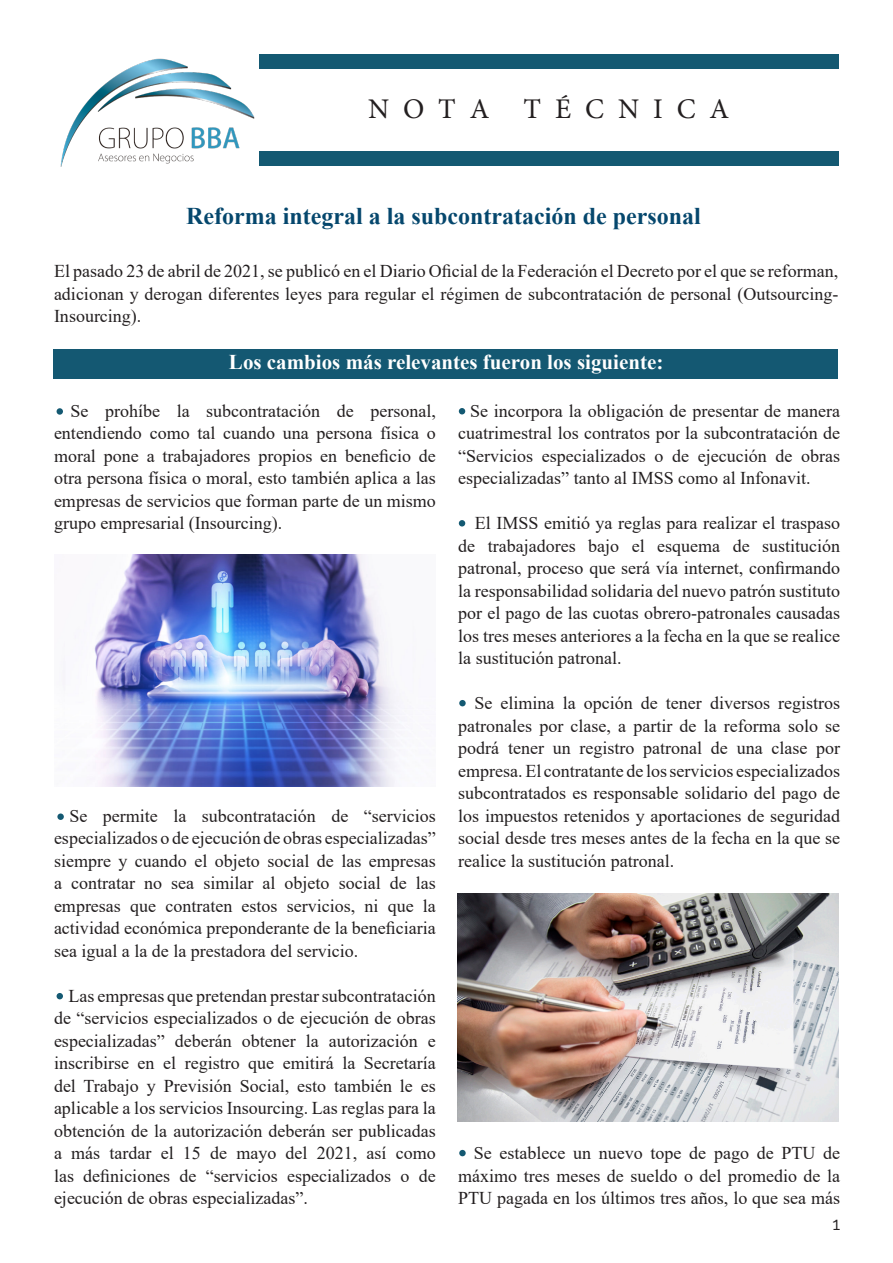
<style>
.page{position:relative;width:893px;height:1263px;background:#fff}
.page>*{position:absolute;margin:0;border:0;box-sizing:border-box;transform-origin:0 0}
.t1{font:28.5px "Minion Pro";letter-spacing:.485em;color:#231f20}
.t2{font:700 24px "Times New Roman";color:#05476d}
.t3{font:700 21px "Times New Roman";color:#fff}
.t4{font:18px/22.5px "Times New Roman";color:#231f20;text-align:justify}
.t5{font:18px "Raleway";color:#231f20}
</style>
<div class="page">
<img style="left:60px;top:58px;width:195px;height:108px">
<div style="left:259px;top:54px;width:579px;height:15px;background:#145972"></div>
<div style="left:259px;top:152px;width:579px;height:14px;background:#145972"></div>
<div style="left:53px;top:349px;width:785px;height:29px;background:#145872"></div>
<img style="left:63px;top:555px;width:342px;height:232px">
<img style="left:457px;top:893px;width:382px;height:228px">
<div style="left:57px;top:408px;width:6px;height:7px;background:#145972;border-radius:50%"></div>
<div style="left:57px;top:813px;width:7px;height:7px;background:#145972;border-radius:50%"></div>
<svg style="left:57px;top:993px;width:6px;height:6px"></svg>
<div style="left:459px;top:1150px;width:7px;height:6px;background:#145972;border-radius:50%"></div>
<div style="left:459px;top:700px;width:7px;height:6px;background:#145972;border-radius:50%"></div>
<svg style="left:459px;top:520px;width:6px;height:6px"></svg>
<svg style="left:459px;top:408px;width:6px;height:6px"></svg>
<p class="t1" style="left:368px;top:90px;width:363px">NOTA TÉCNICA</p>
<p class="t2" style="left:186px;top:199px;width:516px">Reforma integral a la subcontratación de personal</p>
<p class="t4" style="left:54px;top:259px;width:786px">El pasado 23 de abril de 2021, se publicó en el Diario Oficial de la Federación el Decreto por el que se reforman, adicionan y derogan diferentes leyes para regular el régimen de subcontratación de personal (Outsourcing-Insourcing).</p>
<p class="t3" style="left:229px;top:347px;width:436px">Los cambios más relevantes fueron los siguiente:</p>
<p class="t4" style="left:54px;top:399px;width:383px;text-indent:17px">Se prohíbe la subcontratación de personal, entendiendo como tal cuando una persona física o moral pone a trabajadores propios en beneficio de otra persona física o moral, esto también aplica a las empresas de servicios que forman parte de un mismo grupo empresarial (Insourcing).</p>
<p class="t4" style="left:54px;top:804px;width:383px;text-indent:15px">Se permite la subcontratación de “servicios especializados o de ejecución de obras especializadas” siempre y cuando el objeto social de las empresas a contratar no sea similar al objeto social de las empresas que contraten estos servicios, ni que la actividad económica preponderante de la beneficiaria sea igual a la de la prestadora del servicio.</p>
<p class="t4" style="left:54px;top:984px;width:383px;text-indent:14px">Las empresas que pretendan prestar subcontratación de “servicios especializados o de ejecución de obras especializadas” deberán obtener la autorización e inscribirse en el registro que emitirá la Secretaría del Trabajo y Previsión Social, esto también le es aplicable a los servicios Insourcing. Las reglas para la obtención de la autorización deberán ser publicadas a más tardar el 15 de mayo del 2021, así como las definiciones de “servicios especializados o de ejecución de obras especializadas”.</p>
<p class="t4" style="left:458px;top:399px;width:383px;text-indent:12px">Se incorpora la obligación de presentar de manera cuatrimestral los contratos por la subcontratación de “Servicios especializados o de ejecución de obras especializadas” tanto al IMSS como al Infonavit.</p>
<p class="t4" style="left:458px;top:511px;width:383px;text-indent:17px">El IMSS emitió ya reglas para realizar el traspaso de trabajadores bajo el esquema de sustitución patronal, proceso que será vía internet, confirmando la responsabilidad solidaria del nuevo patrón sustituto por el pago de las cuotas obrero-patronales causadas los tres meses anteriores a la fecha en la que se realice la sustitución patronal.</p>
<p class="t4" style="left:458px;top:691px;width:383px;text-indent:16px">Se elimina la opción de tener diversos registros patronales por clase, a partir de la reforma solo se podrá tener un registro patronal de una clase por empresa. El contratante de los servicios especializados subcontratados es responsable solidario del pago de los impuestos retenidos y aportaciones de seguridad social desde tres meses antes de la fecha en la que se realice la sustitución patronal.</p>
<p class="t4" style="left:458px;top:1141px;width:383px;text-indent:15px">Se establece un nuevo tope de pago de PTU de máximo tres meses de sueldo o del promedio de la PTU pagada en los últimos tres años, lo que sea más</p>
<p class="t5" style="left:832px;top:1213px;width:9px">1</p>
</div>
